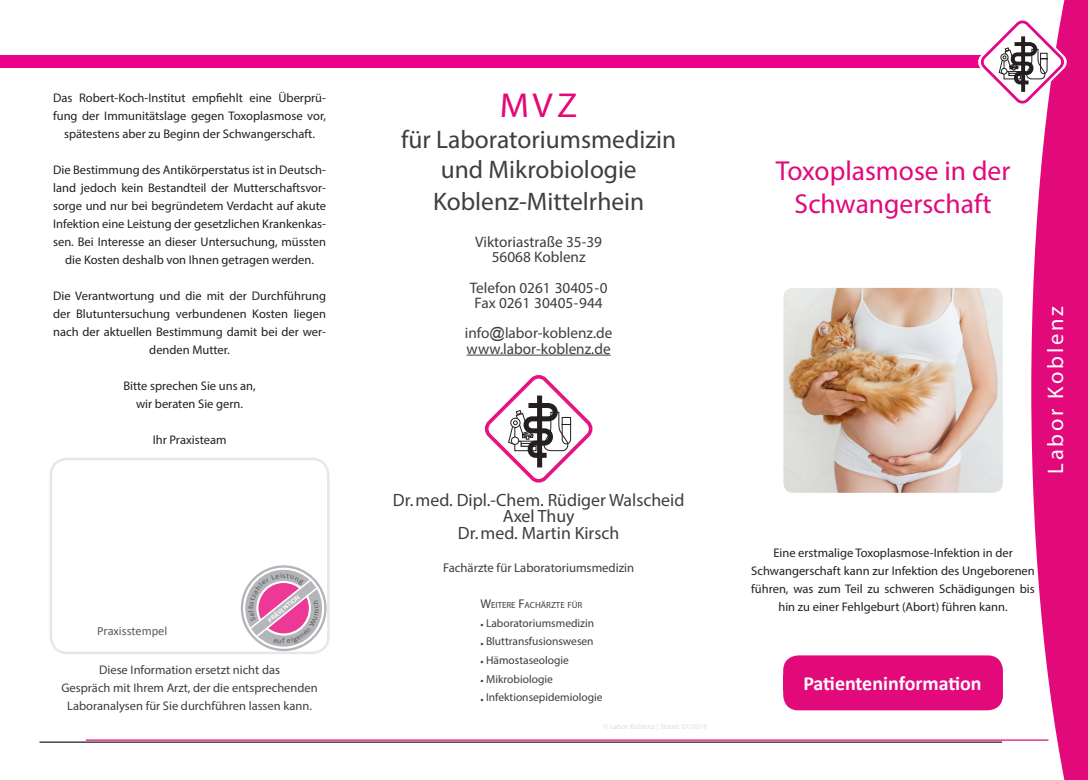
<style>
.page{position:relative;width:1088px;height:780px;background:#fff}
.page>*{position:absolute;margin:0;border:0;box-sizing:border-box;transform-origin:0 0}
.t1{font:34.75px "Myriad Pro";color:#e2097a;scale:1.05 1}
.t2{font:27.5px/33px "Myriad Pro";color:#e2097a;text-align:center}
.t3{font:25.38px/31.2px "Myriad Pro";color:#3e3e3f;text-align:center}
.t4{font:22.5px "Myriad Pro";letter-spacing:.12em;color:#fff}
.t5{font:700 20px "Calibri";color:#fff}
.t6{font:17.75px/16.5px "Myriad Pro";color:#3e3e3f;text-align:center}
.t7{font:15.25px/15.2px "Myriad Pro";color:#3e3e3f;text-align:center}
.t8{font:12.75px "Myriad Pro";color:#3e3e3f}
.t9{font:12.5px/18px "Myriad Pro";color:#231f20;text-align:center}
.t10{font:12.5px/18px "Myriad Pro";color:#3e3e3f;text-align:center}
.t11{font:12.5px "Calibri";color:#57585a}
.t12{font:11.5px "Myriad Pro";color:#3e3e3f}
.t13{font:8.88px "Myriad Pro";color:#3e3e3f}
.t14{font:7.5px "Myriad Pro";color:#dddee0}
.t15{font:7.5px "Calibri";color:#57585a;scale:1.09 1}
.t16{font:700 7.12px "Calibri";color:#fff}
.s1{font-family:"Arial"}
.s2{font-size:12.75px}
</style>
<div class="page">
<hr style="left:467px;top:355px;width:144px;height:1px;background:#3e3e3f">
<svg style="left:485px;top:375px;width:108px;height:108px"></svg>
<div style="left:0;top:56px;width:1072px;height:12px;background:#ed028c"></div>
<svg style="left:1031px;top:0;width:57px;height:780px;fill:#e2097a"></svg>
<hr style="left:86px;top:739px;width:962px;height:1px;background:#e2097a">
<hr style="left:40px;top:741px;width:962px;height:1px;background:#231f20">
<svg style="left:978px;top:18px;width:89px;height:88px"></svg>
<img style="left:783px;top:288px;width:220px;height:205px">
<div style="left:783px;top:655px;width:220px;height:55px;background:#e2097a;border-radius:15px"></div>
<div style="left:50px;top:457px;width:280px;height:197px;border:2px solid #e6e7e9;border-radius:16px"></div>
<div style="left:241px;top:565px;width:86px;height:86px;border:6px solid #b4b5b8;border-radius:50%"></div>
<div style="left:243px;top:567px;width:81px;height:81px;border:2px solid #fff;border-radius:50%"></div>
<svg style="left:248px;top:573px;width:71px;height:70px"></svg>
<p class="t9" style="left:53px;top:88px;width:274px">Das Robert-Koch-Institut empfiehlt eine Überprü&shy;fung der Immunitätslage gegen Toxoplasmose vor, spätestens aber zu Beginn der Schwangerschaft.</p>
<p class="t9" style="left:53px;top:160px;width:274px">Die Bestimmung des Antikörperstatus ist in Deutsch&shy;land jedoch kein Bestandteil der Mutterschaftsvor&shy;sorge und nur bei begründetem Verdacht auf akute Infektion eine Leistung der gesetzlichen Krankenkas&shy;sen. Bei Interesse an dieser Untersuchung, müssten die Kosten deshalb von Ihnen getragen werden.</p>
<p class="t9" style="left:53px;top:286px;width:274px">Die Verantwortung und die mit der Durchführung der Blutuntersuchung verbundenen Kosten liegen nach der aktuellen Bestimmung damit bei der wer&shy;denden Mutter.</p>
<p class="t9" style="left:123px;top:376px;width:134px">Bitte sprechen Sie uns an, wir beraten Sie gern.</p>
<p class="t9" style="left:153px;top:430px;width:75px">Ihr Praxisteam</p>
<p class="t11" style="left:97px;top:622px;width:72px">Praxisstempel</p>
<p class="t16" style="left:266px;top:617px;width:41px;rotate:-39deg">PRÄVENTION</p>
<p class="t15" style="left:282px;top:635px;width:4px">f</p>
<p class="t10" style="left:61px;top:661px;width:258px">Diese Information ersetzt nicht das<br>Gespräch mit Ihrem Arzt, der die entsprechenden<br>Laboranalysen für Sie durchführen lassen kann.</p>
<h1 class="t1" style="left:500px;top:84px;width:75px">MVZ</h1>
<h3 class="t3" style="left:401px;top:123px;width:277px">für Laboratoriumsmedizin und Mikrobiologie<br>Koblenz-Mittelrhein</h3>
<p class="t7" style="left:475px;top:234px;width:128px">Viktoriastraße 35-39<br>56068 Koblenz</p>
<p class="t7" style="left:470px;top:279px;width:139px">Telefon 0261 30405 ‑ 0<br>Fax 0261 30405 ‑ 944</p>
<p class="t7" style="left:465px;top:325px;width:149px;text-align:left">info<span class="s1">@</span>labor-koblenz.de www.labor-koblenz.de</p>
<h3 class="t6" style="left:393px;top:491px;width:293px">Dr.med. Dipl.-Chem. Rüdiger Walscheid<br>Axel Thuy<br>Dr.med. Martin Kirsch</h3>
<p class="t8" style="left:443px;top:559px;width:193px">Fachärzte für Laboratoriumsmedizin</p>
<p class="t13" style="left:480px;top:599px;width:103px"><span class="s2">W</span>EITERE <span class="s2">F</span>ACHÄRZTE FÜR</p>
<p class="t12" style="left:480px;top:615px;width:115px">• Laboratoriumsmedizin</p>
<p class="t12" style="left:480px;top:634px;width:115px">• Bluttransfusionswesen</p>
<p class="t12" style="left:480px;top:653px;width:90px">• Hämostaseologie</p>
<p class="t12" style="left:480px;top:671px;width:74px">• Mikrobiologie</p>
<p class="t12" style="left:480px;top:690px;width:124px">• Infektionsepidemiologie</p>
<p class="t14" style="left:603px;top:721px;width:105px">© Labor Koblenz | Stand: 07/2019</p>
<h2 class="t2" style="left:776px;top:154px;width:236px">Toxoplasmose in der<br>Schwangerschaft</h2>
<h3 class="t4" style="left:1042px;top:473px;width:169px;rotate:-90deg">Labor Koblenz</h3>
<p class="t9" style="left:751px;top:543px;width:285px">Eine erstmalige Toxoplasmose-Infektion in der Schwangerschaft kann zur Infektion des Ungeborenen führen, was zum Teil zu schweren Schädigungen bis hin zu einer Fehlgeburt (Abort) führen kann.</p>
<h3 class="t5" style="left:803px;top:670px;width:180px">Patienteninformation</h3>
</div>
